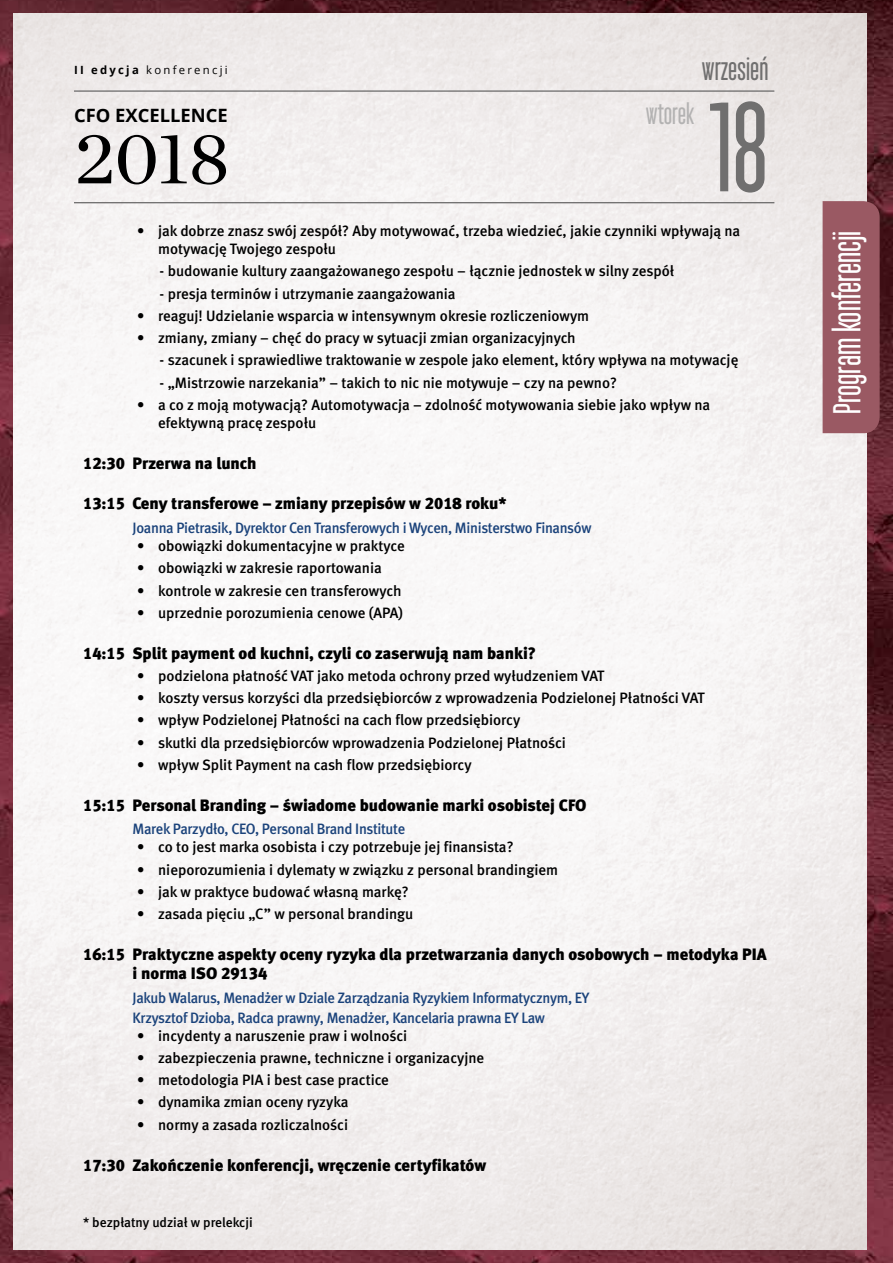
<style>
.page{position:relative;width:893px;height:1263px;background:#fff}
.page>*{position:absolute;margin:0;border:0;box-sizing:border-box;transform-origin:0 0}
.t1{font:500 126.75px "Monopol";color:#706f6f}
.t2{font:74.85px "Chronicle Pl Deck Roman";color:#000}
.t3{font:500 38.85px "Monopol";color:#fff}
.t4{font:500 31.65px "Monopol";color:#706f6f}
.t5{font:500 29.4px "Monopol";color:#b3b2b2}
.t6{font:700 18.45px "Open Sans";color:#000}
.t7{font:16.5px/19.5px "Meta Black CELF";color:#000}
.t8{font:15px/18px "Meta Medium CELF";color:#000}
.t9{font:15px/19.5px "Meta Medium CELF";letter-spacing:-.02em;color:#1b437b}
.t10{font:13.5px "Meta Medium CELF";color:#000}
.t11{font:11.25px "Open Sans";letter-spacing:.2em;color:#000}
.s1{font-weight:700}
</style>
<div class="page">
<img style="left:0;top:0;width:893px;height:1263px">
<img style="left:14px;top:14px;width:852px;height:1235px">
<hr style="left:74px;top:90px;width:700px;height:2px;background:#706f6f">
<hr style="left:74px;top:202px;width:700px;height:1px;background:#706f6f">
<div style="left:823px;top:201px;width:57px;height:232px;background:#9a5963"></div>
<p class="t11" style="left:74px;top:62px;width:155px"><span class="s1">II edycja</span> konferencji</p>
<p class="t6" style="left:74px;top:103px;width:155px">CFO EXCELLENCE</p>
<h2 class="t2" style="left:74px;top:112px;width:157px">2018</h2>
<h3 class="t5" style="left:646px;top:99px;width:50px">wtorek</h3>
<h3 class="t4" style="left:702px;top:52px;width:68px">wrzesień</h3>
<h1 class="t1" style="left:708px;top:80px;width:62px">18</h1>
<p class="t8" style="left:158px;top:222px;width:584px;text-indent:-21px">• jak dobrze znasz swój zespół? Aby motywować, trzeba wiedzieć, jakie czynniki wpływają na motywację Twojego zespołu</p>
<p class="t8" style="left:160px;top:262px;width:516px">- budowanie kultury zaangażowanego zespołu – łącznie jednostek w silny zespół</p>
<p class="t8" style="left:160px;top:284px;width:298px">- presja terminów i utrzymanie zaangażowania</p>
<p class="t8" style="left:137px;top:307px;width:454px">• reaguj! Udzielanie wsparcia w intensywnym okresie rozliczeniowym</p>
<p class="t8" style="left:137px;top:329px;width:440px">• zmiany, zmiany – chęć do pracy w sytuacji zmian organizacyjnych</p>
<p class="t8" style="left:160px;top:351px;width:580px">- szacunek i sprawiedliwe traktowanie w zespole jako element, który wpływa na motywację</p>
<p class="t8" style="left:160px;top:373px;width:459px">- „Mistrzowie narzekania” – takich to nic nie motywuje – czy na pewno?</p>
<p class="t8" style="left:158px;top:396px;width:554px;text-indent:-21px">• a co z moją motywacją? Automotywacja – zdolność motywowania siebie jako wpływ na efektywną pracę zespołu</p>
<p class="t7" style="left:83px;top:453px;width:175px">12:30 Przerwa na lunch</p>
<p class="t7" style="left:83px;top:494px;width:425px">13:15 Ceny transferowe – zmiany przepisów w 2018 roku*</p>
<p class="t9" style="left:133px;top:518px;width:460px">Joanna Pietrasik, Dyrektor Cen Transferowych i Wycen, Ministerstwo Finansów</p>
<p class="t8" style="left:137px;top:537px;width:269px">• obowiązki dokumentacyjne w praktyce</p>
<p class="t8" style="left:137px;top:559px;width:246px">• obowiązki w zakresie raportowania</p>
<p class="t8" style="left:137px;top:581px;width:266px">• kontrole w zakresie cen transferowych</p>
<p class="t8" style="left:137px;top:604px;width:267px">• uprzednie porozumienia cenowe (APA)</p>
<p class="t7" style="left:83px;top:643px;width:455px">14:15 Split payment od kuchni, czyli co zaserwują nam banki?</p>
<p class="t8" style="left:137px;top:667px;width:469px">• podzielona płatność VAT jako metoda ochrony przed wyłudzeniem VAT</p>
<p class="t8" style="left:137px;top:689px;width:569px">• koszty versus korzyści dla przedsiębiorców z wprowadzenia Podzielonej Płatności VAT</p>
<p class="t8" style="left:137px;top:711px;width:385px">• wpływ Podzielonej Płatności na cach flow przedsiębiorcy</p>
<p class="t8" style="left:137px;top:733px;width:430px">• skutki dla przedsiębiorców wprowadzenia Podzielonej Płatności</p>
<p class="t8" style="left:137px;top:756px;width:336px">• wpływ Split Payment na cash flow przedsiębiorcy</p>
<p class="t7" style="left:83px;top:795px;width:505px">15:15 Personal Branding – świadome budowanie marki osobistej CFO</p>
<p class="t9" style="left:133px;top:819px;width:274px">Marek Parzydło, CEO, Personal Brand Institute</p>
<p class="t8" style="left:137px;top:838px;width:378px">• co to jest marka osobista i czy potrzebuje jej finansista?</p>
<p class="t8" style="left:137px;top:860px;width:423px">• nieporozumienia i dylematy w związku z personal brandingiem</p>
<p class="t8" style="left:137px;top:883px;width:273px">• jak w praktyce budować własną markę?</p>
<p class="t8" style="left:137px;top:905px;width:278px">• zasada pięciu „C” w personal brandingu</p>
<p class="t7" style="left:133px;top:944px;width:635px;text-indent:-50px">16:15 Praktyczne aspekty oceny ryzyka dla przetwarzania danych osobowych – metodyka PIA i norma ISO 29134</p>
<p class="t9" style="left:133px;top:988px;width:458px">Jakub Walarus, Menadżer w Dziale Zarządzania Ryzykiem Informatycznym, EY<br>Krzysztof Dzioba, Radca prawny, Menadżer, Kancelaria prawna EY Law</p>
<p class="t8" style="left:137px;top:1026px;width:272px">• incydenty a naruszenie praw i wolności</p>
<p class="t8" style="left:137px;top:1049px;width:349px">• zabezpieczenia prawne, techniczne i organizacyjne</p>
<p class="t8" style="left:137px;top:1071px;width:253px">• metodologia PIA i best case practice</p>
<p class="t8" style="left:137px;top:1093px;width:213px">• dynamika zmian oceny ryzyka</p>
<p class="t8" style="left:137px;top:1115px;width:212px">• normy a zasada rozliczalności</p>
<p class="t7" style="left:83px;top:1155px;width:405px">17:30 Zakończenie konferencji, wręczenie certyfikatów</p>
<p class="t10" style="left:83px;top:1214px;width:171px">* bezpłatny udział w prelekcji</p>
<h3 class="t3" style="left:826px;top:414px;width:185px;rotate:-90deg">Program konferencji</h3>
</div>
